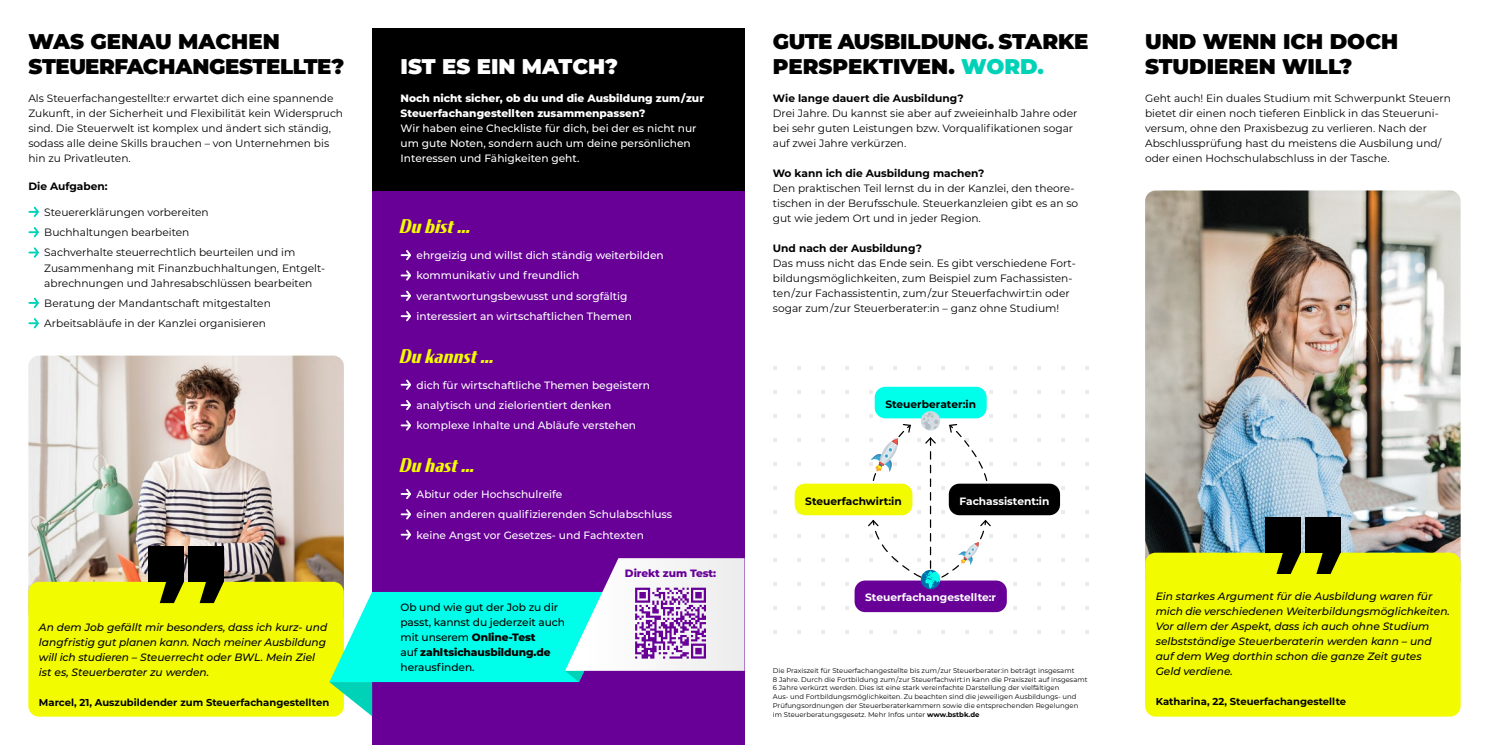
<style>
.page{position:relative;width:1489px;height:745px;background:#fff}
.page>*{position:absolute;margin:0;border:0;box-sizing:border-box;transform-origin:0 0}
.t1{font:900 21.25px/25px "Montserrat";color:#000}
.t2{font:900 21.25px/25px "Montserrat";letter-spacing:-.02em;color:#000}
.t3{font:900 21.25px "Montserrat";color:#fff}
.t4{font:italic 700 18.75px "Condor Cond";letter-spacing:.015em;color:#f2fb00}
.t5{font:10.62px/15px "Montserrat";color:#000}
.t6{font:500 10.62px/20.4px "Montserrat";color:#fff}
.t7{font:italic 500 10.62px/15px "Montserrat";color:#000}
.t8{font:700 10.62px "Montserrat";color:#000}
.t9{font:500 10.62px/15px "Montserrat";letter-spacing:-.01em;color:#000}
.t10{font:800 10.62px/15px "Montserrat";color:#fff}
.t11{font:700 10.62px "Montserrat";color:#fff}
.t12{font:800 10.62px "Montserrat";letter-spacing:-.01em;color:#680098}
.t13{font:700 10px "Montserrat";color:#000}
.t14{font:6.88px/8.8px "Montserrat";color:#000}
.s1{color:#00d2b8}
.s2{font-weight:800}
.s3{font-weight:700}
</style>
<div class="page">
<div style="left:372px;top:41px;width:372px;height:703px;background:#680098"></div>
<div style="left:372px;top:28px;width:372px;height:162px;background:#000"></div>
<img style="left:1145px;top:190px;width:315px;height:369px">
<img style="left:28px;top:355px;width:316px;height:270px;border-radius:11px">
<svg style="left:401px;top:250px;width:10px;height:11px"></svg>
<svg style="left:401px;top:270px;width:10px;height:11px"></svg>
<svg style="left:401px;top:290px;width:10px;height:11px"></svg>
<svg style="left:401px;top:311px;width:10px;height:11px"></svg>
<svg style="left:401px;top:379px;width:10px;height:11px"></svg>
<svg style="left:401px;top:400px;width:10px;height:11px"></svg>
<svg style="left:401px;top:420px;width:10px;height:11px"></svg>
<svg style="left:401px;top:489px;width:10px;height:11px"></svg>
<svg style="left:401px;top:509px;width:10px;height:11px"></svg>
<svg style="left:401px;top:529px;width:10px;height:11px"></svg>
<svg style="left:29px;top:206px;width:10px;height:11px"></svg>
<svg style="left:29px;top:227px;width:10px;height:11px"></svg>
<svg style="left:29px;top:247px;width:10px;height:11px"></svg>
<svg style="left:29px;top:297px;width:10px;height:11px"></svg>
<svg style="left:29px;top:318px;width:10px;height:11px"></svg>
<div style="left:1144px;top:552px;width:316px;height:164px;background:#f2fb00;border-radius:11px"></div>
<div style="left:28px;top:581px;width:316px;height:135px;background:#f2fb00;border-radius:11px"></div>
<div style="left:1304px;top:517px;width:36px;height:35px;background:#000"></div>
<svg style="left:1316px;top:552px;width:24px;height:21px"></svg>
<div style="left:1265px;top:517px;width:35px;height:35px;background:#000"></div>
<svg style="left:1276px;top:552px;width:24px;height:21px"></svg>
<div style="left:188px;top:546px;width:36px;height:35px;background:#000"></div>
<svg style="left:200px;top:581px;width:24px;height:21px"></svg>
<div style="left:148px;top:546px;width:36px;height:35px;background:#000"></div>
<svg style="left:160px;top:581px;width:24px;height:21px"></svg>
<svg style="left:329px;top:558px;width:415px;height:157px"></svg>
<div style="left:874px;top:386px;width:112px;height:32px;background:#00ffea;border-radius:11px"></div>
<div style="left:854px;top:580px;width:152px;height:31px;background:#680098;border-radius:11px"></div>
<div style="left:948px;top:483px;width:111px;height:32px;background:#000;border-radius:11px"></div>
<div style="left:794px;top:483px;width:118px;height:32px;background:#f2fb00;border-radius:11px"></div>
<svg style="left:866px;top:412px;width:126px;height:177px"></svg>
<h1 class="t2" style="left:28px;top:28px;width:317px">WAS GENAU MACHEN<br>STEUERFACHANGESTELLTE?</h1>
<h1 class="t1" style="left:772px;top:28px;width:317px">GUTE AUSBILDUNG. STARKE<br>PERSPEKTIVEN. <span class="s1">WORD.</span></h1>
<h1 class="t3" style="left:400px;top:50px;width:219px">IST ES EIN MATCH?</h1>
<p class="t10" style="left:400px;top:90px;width:305px">Noch nicht sicher, ob du und die Ausbildung zum/zur<br>Steuerfachangestellten zusammenpassen?</p>
<p class="t6" style="left:400px;top:120px;width:297px;line-height:15px">Wir haben eine Checkliste für dich, bei der es nicht nur um gute Noten, sondern auch um deine persönlichen<br>Interessen und Fähigkeiten geht.</p>
<p class="t5" style="left:28px;top:90px;width:316px">Als Steuerfachangestellte:r erwartet dich eine spannende Zukunft, in der Sicherheit und Flexibilität kein Widerspruch sind. Die Steuerwelt ist komplex und ändert sich ständig, sodass alle deine Skills brauchen – von Unternehmen bis hin zu Privatleuten.</p>
<p class="t8" style="left:772px;top:91px;width:192px">Wie lange dauert die Ausbildung?</p>
<p class="t5" style="left:772px;top:105px;width:306px">Drei Jahre. Du kannst sie aber auf zweieinhalb Jahre oder bei sehr guten Leistungen bzw. Vorqualifikationen sogar auf zwei Jahre verkürzen.</p>
<p class="t8" style="left:772px;top:166px;width:213px">Wo kann ich die Ausbildung machen?</p>
<p class="t5" style="left:772px;top:180px;width:307px">Den praktischen Teil lernst du in der Kanzlei, den theore&shy;tischen in der Berufsschule. Steuerkanzleien gibt es an so gut wie jedem Ort und in jeder Region.</p>
<p class="t8" style="left:772px;top:241px;width:151px">Und nach der Ausbildung?</p>
<p class="t5" style="left:772px;top:255px;width:304px">Das muss nicht das Ende sein. Es gibt verschiedene Fort&shy;bildungsmöglichkeiten, zum Beispiel zum Fachassisten&shy;ten/zur Fachassistentin, zum/zur Steuerfachwirt:in oder sogar zum/zur Steuerberater:in – ganz ohne Studium!</p>
<p class="t8" style="left:28px;top:179px;width:81px">Die Aufgaben:</p>
<p class="t5" style="left:44px;top:201px;width:252px;line-height:20.4px">Steuererklärungen vorbereiten<br>Buchhaltungen bearbeiten<br>Sachverhalte steuerrechtlich beurteilen und im</p>
<p class="t5" style="left:44px;top:260px;width:282px">Zusammenhang mit Finanzbuchhaltungen, Entgelt&shy;abrechnungen und Jahresabschlüssen bearbeiten</p>
<p class="t5" style="left:44px;top:292px;width:228px;line-height:20.4px">Beratung der Mandantschaft mitgestalten<br>Arbeitsabläufe in der Kanzlei organisieren</p>
<h2 class="t4" style="left:400px;top:214px;width:72px">Du bist …</h2>
<p class="t6" style="left:416px;top:244px;width:249px">ehrgeizig und willst dich ständig weiterbilden kommunikativ und freundlich verantwortungsbewusst und sorgfältig interessiert an wirtschaftlichen Themen</p>
<h2 class="t4" style="left:400px;top:344px;width:95px">Du kannst …</h2>
<p class="t6" style="left:416px;top:374px;width:235px">dich für wirtschaftliche Themen begeistern analytisch und zielorientiert denken komplexe Inhalte und Abläufe verstehen</p>
<h2 class="t4" style="left:400px;top:453px;width:76px">Du hast …</h2>
<p class="t6" style="left:416px;top:483px;width:257px">Abitur oder Hochschulreife<br>einen anderen qualifizierenden Schulabschluss keine Angst vor Gesetzes- und Fachtexten</p>
<p class="t8" style="left:885px;top:396px;width:92px">Steuerberater:in</p>
<p class="t8" style="left:805px;top:493px;width:98px">Steuerfachwirt:in</p>
<p class="t11" style="left:959px;top:493px;width:91px">Fachassistent:in</p>
<p class="t7" style="left:39px;top:618px;width:290px">An dem Job gefällt mir besonders, dass ich kurz- und langfristig gut planen kann. Nach meiner Ausbildung will ich studieren – Steuerrecht oder BWL. Mein Ziel ist es, Steuerberater zu werden.</p>
<p class="t13" style="left:39px;top:694px;width:292px">Marcel, 21, Auszubildender zum Steuerfachangestellten</p>
<p class="t9" style="left:400px;top:598px;width:166px">Ob und wie gut der Job zu dir passt, kannst du jederzeit auch mit unserem <span class="s2">Online-Test<br></span>auf <span class="s2">zahltsichausbildung.de </span>herausfinden.</p>
<p class="t12" style="left:625px;top:565px;width:93px">Direkt zum Test:</p>
<p class="t11" style="left:865px;top:589px;width:132px">Steuerfachangestellte:r</p>
<p class="t14" style="left:772px;top:665px;width:316px">Die Praxiszeit für Steuerfachangestellte bis zum/zur Steuerberater:in beträgt insgesamt<br>8 Jahre. Durch die Fortbildung zum/zur Steuerfachwirt:in kann die Praxiszeit auf insgesamt 6 Jahre verkürzt werden. Dies ist eine stark vereinfachte Darstellung der vielfältigen<br>Aus- und Fortbildungsmöglichkeiten. Zu beachten sind die jeweiligen Ausbildungs- und Prüfungsordnungen der Steuerberaterkammern sowie die entsprechenden Regelungen im Steuerberatungsgesetz. Mehr Infos unter <span class="s3">www.bstbk.de</span></p>
<h1 class="t1" style="left:1144px;top:28px;width:255px">UND WENN ICH DOCH<br>STUDIEREN WILL?</h1>
<p class="t5" style="left:1144px;top:90px;width:307px">Geht auch! Ein duales Studium mit Schwerpunkt Steuern bietet dir einen noch tieferen Einblick in das Steueruni&shy;versum, ohne den Praxisbezug zu verlieren. Nach der Abschlussprüfung hast du meistens die Ausbilung und/ oder einen Hochschulabschluss in der Tasche.</p>
<p class="t7" style="left:1155px;top:588px;width:296px">Ein starkes Argument für die Ausbildung waren für mich die verschiedenen Weiterbildungsmöglichkeiten.<br>Vor allem der Aspekt, dass ich auch ohne Studium selbstständige Steuerberaterin werden kann – und auf dem Weg dorthin schon die ganze Zeit gutes<br>Geld verdiene.</p>
<p class="t13" style="left:1155px;top:694px;width:192px">Katharina, 22, Steuerfachangestellte</p>
</div>
